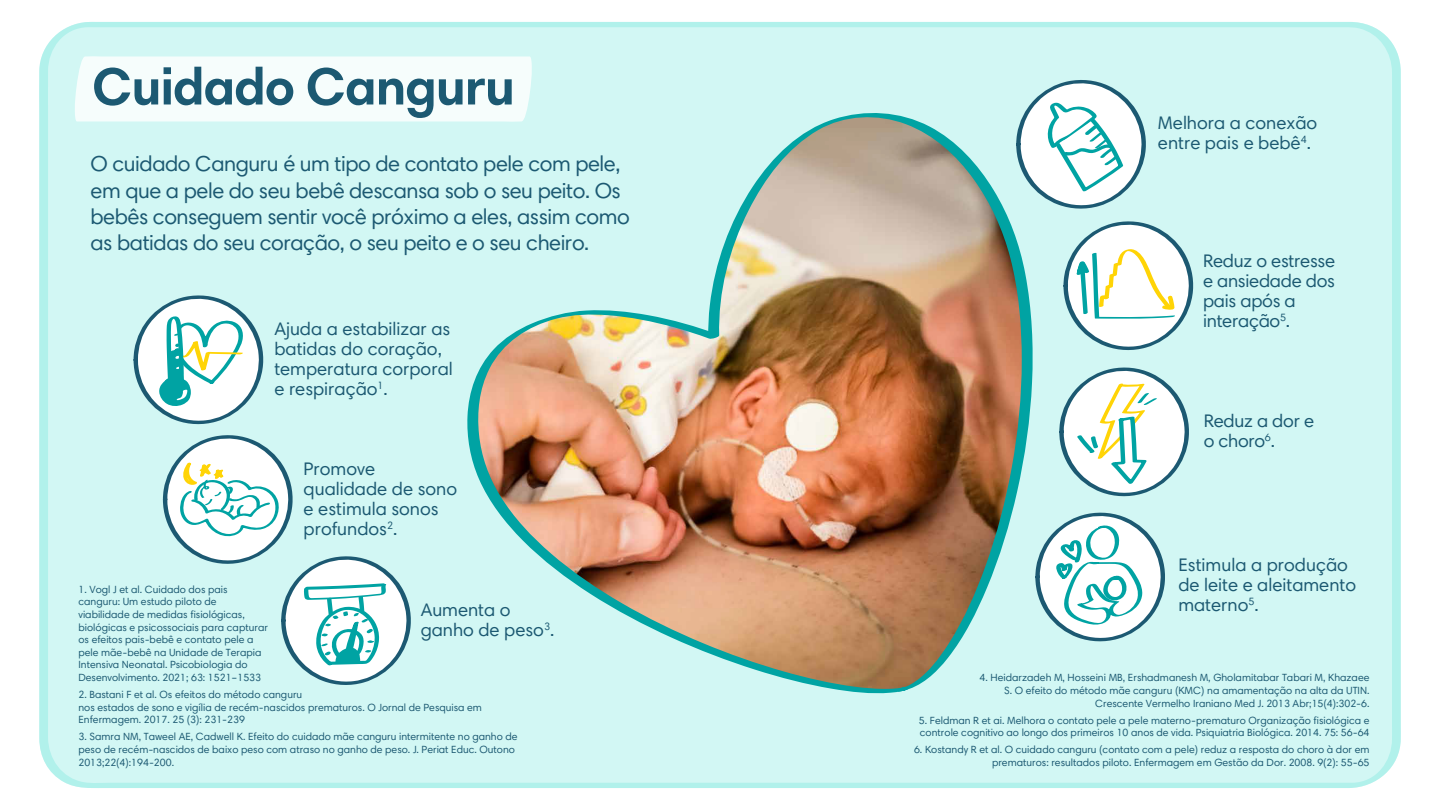
<style>
.page{position:relative;width:1440px;height:810px;background:#fff}
.page>*{position:absolute;margin:0;border:0;box-sizing:border-box;transform-origin:0 0}
.t1{font:700 52.5px "Harmonia Sans W01";letter-spacing:-.02em;color:#1c5972}
.t2{font:21.75px/26.1px "Harmonia Sans Pro";letter-spacing:-.02em;color:#1c5972}
.t3{font:18.38px/20.2px "Harmonia Sans Pro";color:#1c5972}
.t4{font:10.5px/12.6px "Harmonia Sans Pro";color:#1c5972}
</style>
<div class="page">
<div style="left:39px;top:22px;width:1362px;height:766px;background:#d2f7f4"></div>
<svg style="left:134px;top:294px;width:130px;height:131px"></svg>
<svg style="left:1059px;top:366px;width:131px;height:131px"></svg>
<svg style="left:163px;top:434px;width:249px;height:252px"></svg>
<svg style="left:1016px;top:79px;width:131px;height:131px"></svg>
<svg style="left:1035px;top:511px;width:131px;height:132px"></svg>
<svg style="left:1063px;top:220px;width:131px;height:131px"></svg>
<img style="left:467px;top:109px;width:567px;height:585px">
<div style="left:75px;top:56px;width:457px;height:66px;background:#f6fdfc"></div>
<h1 class="t1" style="left:92px;top:53px;width:424px">Cuidado Canguru</h1>
<h2 class="t2" style="left:91px;top:151px;width:541px">O cuidado Canguru é um tipo de contato pele com pele, em que a pele do seu bebê descansa sob o seu peito. Os bebês conseguem sentir você próximo a eles, assim como as batidas do seu coração, o seu peito e o seu cheiro.</h2>
<h3 class="t3" style="left:274px;top:318px;width:180px">Ajuda a estabilizar as batidas do coração, temperatura corporal e respiração<sup>1</sup>.</h3>
<h3 class="t3" style="left:304px;top:458px;width:155px">Promove qualidade de sono e estimula sonos profundos<sup>2</sup>.</h3>
<p class="t4" style="left:78px;top:583px;width:191px">1. Vogl J et al. Cuidado dos pais canguru: Um estudo piloto de viabilidade de medidas fisiológicas, biológicas e psicossociais para capturar os efeitos pais-bebê e contato pele a pele mãe-bebê na Unidade de Terapia Intensiva Neonatal. Psicobiologia do Desenvolvimento. 2021; 63: 1521–1533</p>
<p class="t4" style="left:78px;top:688px;width:405px">2. Bastani F et al. Os efeitos do método canguru<br>nos estados de sono e vigília de recém-nascidos prematuros. O Jornal de Pesquisa em<br>Enfermagem. 2017. 25 (3): 231-239</p>
<p class="t4" style="left:78px;top:730px;width:441px">3. Samra NM, Taweel AE, Cadwell K. Efeito do cuidado mãe canguru intermitente no ganho de peso de recém-nascidos de baixo peso com atraso no ganho de peso. J. Periat Educ. Outono<br>2013;22(4):194-200.</p>
<h3 class="t3" style="left:421px;top:600px;width:135px">Aumenta o ganho de peso<sup>3</sup>.</h3>
<h3 class="t3" style="left:1158px;top:113px;width:161px">Melhora a conexão entre pais e bebê<sup>4</sup>.</h3>
<h3 class="t3" style="left:1203px;top:250px;width:134px">Reduz o estresse e ansiedade dos pais após a interação<sup>5</sup>.</h3>
<h3 class="t3" style="left:1204px;top:410px;width:112px">Reduz a dor e o choro<sup>6</sup>.</h3>
<h3 class="t3" style="left:1178px;top:554px;width:179px">Estimula a produção de leite e aleitamento materno<sup>5</sup>.</h3>
<p class="t4" style="left:980px;top:671px;width:391px;text-align:right">4. Heidarzadeh M, Hosseini MB, Ershadmanesh M, Gholamitabar Tabari M, Khazaee<br>S. O efeito do método mãe canguru (KMC) na amamentação na alta da UTIN.<br>Crescente Vermelho Iraniano Med J. 2013 Abr;15(4):302-6.</p>
<p class="t4" style="left:919px;top:714px;width:452px">5. Feldman R et ai. Melhora o contato pele a pele materno-prematuro Organização fisiológica e controle cognitivo ao longo dos primeiros 10 anos de vida. Psiquiatria Biológica. 2014. 75: 56-64</p>
<p class="t4" style="left:914px;top:743px;width:457px;text-align:right">6. Kostandy R et al. O cuidado canguru (contato com a pele) reduz a resposta do choro à dor em prematuros: resultados piloto. Enfermagem em Gestão da Dor. 2008. 9(2): 55-65</p>
</div>
